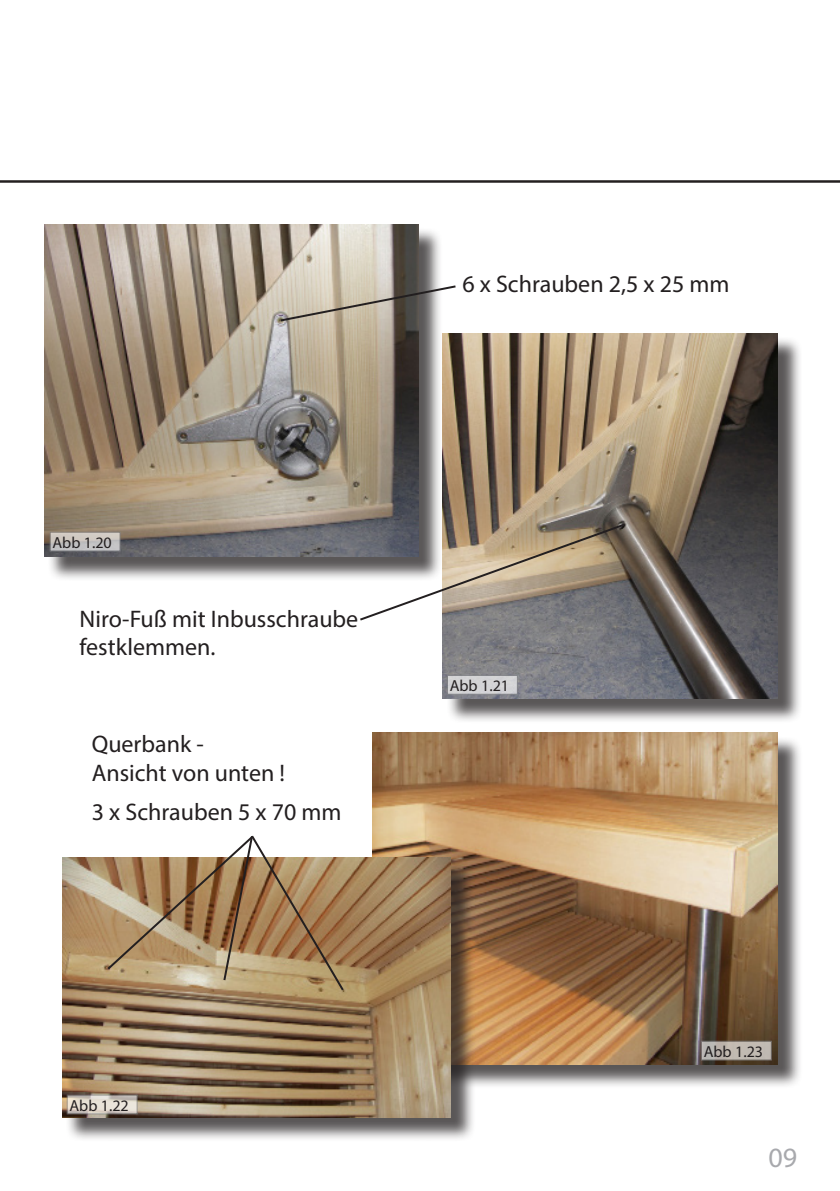
<style>
.page{position:relative;width:840px;height:1191px;background:#fff}
.page>*{position:absolute;margin:0;border:0;box-sizing:border-box;transform-origin:0 0}
.t1{font:28px "Myriad Pro";color:#a8a9ad}
.t2{font:24px/28.8px "Myriad Pro";color:#231f20}
.t3{font:16px "Myriad Pro";color:#231f20}
</style>
<div class="page">
<div style="left:375px;top:736px;width:427px;height:353px;background:#231f20;opacity:.75"></div>
<img style="left:372px;top:733px;width:405px;height:331px">
<hr style="left:0;top:180px;width:839px;height:2px;background:#231f20">
<div style="left:65px;top:860px;width:411px;height:282px;background:#231f20;opacity:.75"></div>
<img style="left:62px;top:857px;width:388px;height:260px">
<svg style="left:105px;top:835px;width:240px;height:157px;background:#b49977"></svg>
<div style="left:47px;top:227px;width:395px;height:354px;background:#231f20;opacity:.75"></div>
<img style="left:44px;top:224px;width:374px;height:333px">
<div style="left:445px;top:336px;width:357px;height:387px;background:#231f20;opacity:.75"></div>
<img style="left:442px;top:333px;width:335px;height:366px">
<svg style="left:278px;top:284px;width:178px;height:39px;background:#b0a99d"></svg>
<svg style="left:357px;top:522px;width:269px;height:100px;background:#a59c90"></svg>
<svg style="left:50px;top:531px;width:70px;height:20px"></svg>
<div style="left:446px;top:675px;width:71px;height:19px;background:#d3d3d6;border:1px solid #808285"></div>
<div style="left:700px;top:1040px;width:71px;height:20px;background:#c0b9b2;border:1px solid #808285"></div>
<svg style="left:67px;top:1094px;width:70px;height:20px"></svg>
<p class="t2" style="left:462px;top:269px;width:268px">6 x Schrauben 2,5 x 25 mm</p>
<p class="t3" style="left:52px;top:532px;width:61px">Abb 1.20</p>
<p class="t2" style="left:79px;top:604px;width:280px">Niro-Fuß mit Inbusschraube festklemmen.</p>
<p class="t2" style="left:92px;top:729px;width:114px">Querbank -</p>
<p class="t2" style="left:92px;top:758px;width:195px">Ansicht von unten !</p>
<p class="t2" style="left:92px;top:797px;width:251px">3 x Schrauben 5 x 70 mm</p>
<p class="t3" style="left:449px;top:676px;width:61px">Abb 1.21</p>
<p class="t3" style="left:69px;top:1095px;width:61px">Abb 1.22</p>
<p class="t3" style="left:703px;top:1041px;width:61px">Abb 1.23</p>
<p class="t1" style="left:768px;top:1140px;width:30px">09</p>
</div>
